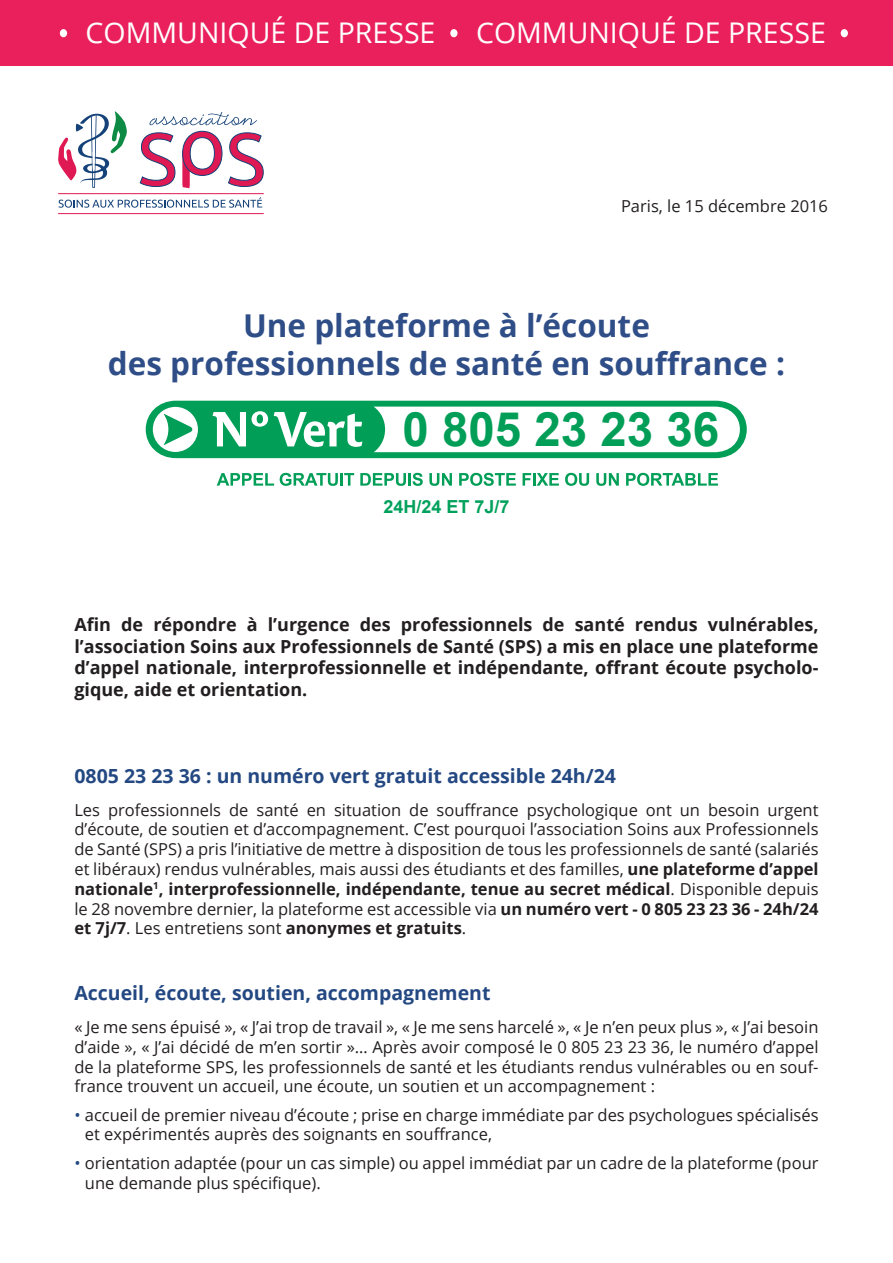
<style>
.page{position:relative;width:893px;height:1263px;background:#fff}
.page>*{position:absolute;margin:0;border:0;box-sizing:border-box;transform-origin:0 0}
.t1{font:700 47.4px "Arial";color:#009e57}
.t2{font:700 31.5px/37.8px "Open Sans";color:#2f4e87;text-align:center}
.t3{font:28.5px "Open Sans";color:#fff}
.t4{font:700 19.5px "Open Sans";color:#234882}
.t5{font:700 18px/21.6px "Open Sans";color:#231f20;text-align:justify}
.t6{font:700 18px "Arial";color:#00a15c}
.t7{font:16.5px/19.8px "Open Sans";color:#231f20;text-align:justify}
.s1{font-weight:700}
.s2{color:#234882}
</style>
<div class="page">
<div style="left:0;top:0;width:893px;height:66px;background:#ea205c"></div>
<div style="left:60px;top:29px;width:7px;height:8px;background:#fff;border-radius:50%"></div>
<div style="left:450px;top:29px;width:7px;height:8px;background:#fff;border-radius:50%"></div>
<div style="left:841px;top:29px;width:7px;height:8px;background:#fff;border-radius:50%"></div>
<svg style="left:58px;top:197px;width:204px;height:11px"></svg>
<hr style="left:58px;top:193px;width:206px;height:1px;background:#df1953">
<hr style="left:58px;top:213px;width:206px;height:1px;background:#df1953">
<svg style="left:139px;top:112px;width:125px;height:76px"></svg>
<svg style="left:58px;top:111px;width:69px;height:77px"></svg>
<svg style="left:140px;top:396px;width:613px;height:67px"></svg>
<svg style="left:146px;top:401px;width:601px;height:57px"></svg>
<svg style="left:217px;top:473px;width:57px;height:13px"></svg>
<svg style="left:280px;top:473px;width:74px;height:13px"></svg>
<svg style="left:360px;top:473px;width:63px;height:13px"></svg>
<svg style="left:429px;top:473px;width:23px;height:13px"></svg>
<svg style="left:459px;top:473px;width:57px;height:13px"></svg>
<svg style="left:523px;top:473px;width:36px;height:13px"></svg>
<svg style="left:565px;top:473px;width:24px;height:13px"></svg>
<svg style="left:596px;top:473px;width:23px;height:13px"></svg>
<svg style="left:626px;top:473px;width:92px;height:13px"></svg>
<h3 class="t3" style="left:86px;top:13px;width:351px">COMMUNIQUÉ DE PRESSE</h3>
<h3 class="t3" style="left:476px;top:13px;width:351px">COMMUNIQUÉ DE PRESSE</h3>
<p class="t7" style="left:621px;top:196px;width:209px">Paris, le 15 décembre 2016</p>
<h2 class="t2" style="left:108px;top:306px;width:679px">Une plateforme à l’écoute<br>des professionnels de santé en souffrance :</h2>
<h1 class="t1" style="left:402px;top:398px;width:318px">0 805 23 23 36</h1>
<p class="t6" style="left:383px;top:494px;width:128px">24H/24 ET 7J/7</p>
<p class="t5" style="left:74px;top:613px;width:746px">Afin de répondre à l’urgence des professionnels de santé rendus vulnérables, l’association Soins aux Professionnels de Santé (SPS) a mis en place une plateforme d’appel nationale, interprofessionnelle et indépendante, offrant écoute psycholo&shy;gique, aide et orientation.</p>
<p class="t4" style="left:74px;top:762px;width:543px">0805 23 23 36 : un numéro vert gratuit accessible 24h/24</p>
<p class="t7" style="left:74px;top:799px;width:746px">Les professionnels de santé en situation de souffrance psychologique ont un besoin urgent d’écoute, de soutien et d’accompagnement. C’est pourquoi l’association Soins aux Professionnels de Santé (SPS) a pris l’initiative de mettre à disposition de tous les professionnels de santé (salariés et libéraux) rendus vulnérables, mais aussi des étudiants et des familles, <span class="s1">une plateforme d’appel nationale</span><sup>1</sup><span class="s1">, interprofessionnelle, indépendante, tenue au secret médical</span>. Disponible depuis le 28 novembre dernier, la plateforme est accessible via <span class="s1">un numéro vert - 0 805 23 23 36 - 24h/24 et 7j/7</span>. Les entretiens sont <span class="s1">anonymes et gratuits</span>.</p>
<p class="t4" style="left:74px;top:979px;width:418px">Accueil, écoute, soutien, accompagnement</p>
<p class="t7" style="left:74px;top:1017px;width:746px">« Je me sens épuisé », « J’ai trop de travail », « Je me sens harcelé », « Je n’en peux plus », « J’ai besoin d’aide », « J’ai décidé de m’en sortir »… Après avoir composé le 0 805 23 23 36, le numéro d’appel de la plateforme SPS, les professionnels de santé et les étudiants rendus vulnérables ou en souf&shy;france trouvent un accueil, une écoute, un soutien et un accompagnement :</p>
<p class="t7" style="left:85px;top:1104px;width:735px;text-indent:-10px"><span class="s2">•</span> accueil de premier niveau d’écoute ; prise en charge immédiate par des psychologues spécialisés et expérimentés auprès des soignants en souffrance,</p>
<p class="t7" style="left:85px;top:1152px;width:735px;text-indent:-10px"><span class="s2">•</span> orientation adaptée (pour un cas simple) ou appel immédiat par un cadre de la plateforme (pour une demande plus spécifique).</p>
</div>
